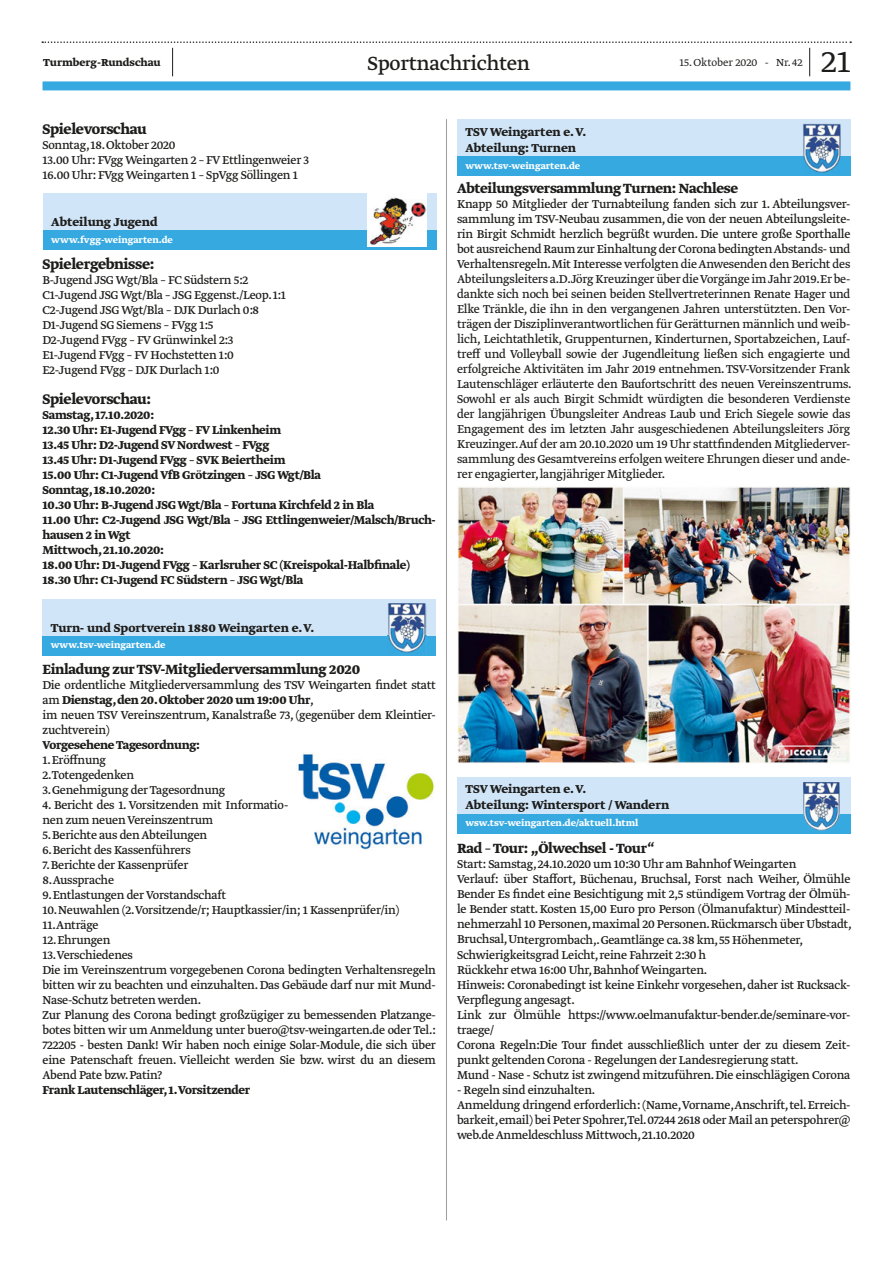
<style>
.page{position:relative;width:893px;height:1263px;background:#fff}
.page>*{position:absolute;margin:0;border:0;box-sizing:border-box;transform-origin:0 0}
.t1{font:300 36px "Greta Text Std";color:#1d1d1b}
.t2{font:22.5px "Greta Text Std";letter-spacing:-.015em;color:#1d1d1b}
.t3{font:700 16.5px "Greta Text Std";letter-spacing:-.02em;color:#1d1d1b}
.t4{font:700 15.75px "Greta Text Std";letter-spacing:-.02em;color:#1d1d1b}
.t5{font:13.5px/15px "Greta Text Std";letter-spacing:-.02em;color:#1d1d1b}
.t6{font:13.5px/15px "Greta Text Std Regular Min";letter-spacing:-.02em;color:#1d1d1b;text-align:justify}
.t7{font:700 13.5px/15px "Greta Text Std";letter-spacing:-.02em;color:#1d1d1b}
.t8{font:700 13.5px/16.2px "Greta Text Std";color:#1d1d1b}
.t9{font:300 12px "Greta Text Std";color:#1d1d1b}
.t10{font:700 12px "Greta Text Std";color:#1d1d1b}
.t11{font:700 10.5px "Greta Text Std";color:#fff}
.s1{font-weight:700}
.s2{font-family:"Greta Text Std"}
</style>
<div class="page">
<div style="left:43px;top:81px;width:807px;height:9px;background:#36a9e1"></div>
<svg style="left:42px;top:41px;width:809px;height:35px"></svg>
<hr style="left:446px;top:119px;width:1px;height:1101px;background:#9d9d9c">
<div style="left:43px;top:193px;width:393px;height:57px;background:#d1e5f8"></div>
<div style="left:43px;top:230px;width:393px;height:20px;background:#36a9e1"></div>
<img style="left:368px;top:193px;width:59px;height:53px">
<div style="left:43px;top:599px;width:393px;height:57px;background:#d1e5f8"></div>
<div style="left:43px;top:636px;width:393px;height:20px;background:#36a9e1"></div>
<img style="left:388px;top:603px;width:38px;height:50px">
<img style="left:298px;top:752px;width:136px;height:98px">
<div style="left:457px;top:119px;width:393px;height:57px;background:#d1e5f8"></div>
<div style="left:457px;top:156px;width:393px;height:20px;background:#36a9e1"></div>
<img style="left:802px;top:123px;width:39px;height:51px">
<img style="left:457px;top:487px;width:394px;height:277px">
<div style="left:457px;top:777px;width:393px;height:57px;background:#d1e5f8"></div>
<div style="left:457px;top:814px;width:393px;height:20px;background:#36a9e1"></div>
<img style="left:803px;top:782px;width:37px;height:49px">
<p class="t10" style="left:43px;top:56px;width:119px">Turmberg-Rundschau</p>
<p class="t9" style="left:679px;top:56px;width:125px">15. Oktober 2020 - Nr. 42</p>
<h1 class="t1" style="left:821px;top:41px;width:31px">21</h1>
<h2 class="t2" style="left:368px;top:50px;width:164px">Sportnachrichten</h2>
<p class="t3" style="left:43px;top:119px;width:106px">Spielevorschau</p>
<p class="t5" style="left:43px;top:138px;width:268px">Sonntag, 18. Oktober 2020<br>13.00 Uhr: FVgg Weingarten 2 – FV Ettlingenweier 3<br>16.00 Uhr: FVgg Weingarten 1 – SpVgg Söllingen 1</p>
<p class="t8" style="left:51px;top:214px;width:108px">Abteilung Jugend</p>
<p class="t11" style="left:51px;top:233px;width:123px">www.fvgg-weingarten.de</p>
<p class="t3" style="left:43px;top:254px;width:113px">Spielergebnisse:</p>
<p class="t5" style="left:43px;top:273px;width:245px">B-Jugend JSG Wgt/Bla – FC Südstern 5:2<br>C1-Jugend JSG Wgt/Bla – JSG Eggenst./Leop. 1:1<br>C2-Jugend JSG Wgt/Bla – DJK Durlach 0:8<br>D1-Jugend SG Siemens – FVgg 1:5<br>D2-Jugend FVgg – FV Grünwinkel 2:3<br>E1-Jugend FVgg – FV Hochstetten 1:0<br>E2-Jugend FVgg – DJK Durlach 1:0</p>
<p class="t3" style="left:43px;top:389px;width:110px">Spielevorschau:</p>
<p class="t7" style="left:43px;top:408px;width:395px">Samstag, 17.10.2020:<br>12.30 Uhr: E1-Jugend FVgg – FV Linkenheim<br>13.45 Uhr: D2-Jugend SV Nordwest – FVgg<br>13.45 Uhr: D1-Jugend FVgg – SVK Beiertheim<br>15.00 Uhr: C1-Jugend VfB Grötzingen – JSG Wgt/Bla<br>Sonntag, 18.10.2020:<br>10.30 Uhr: B-Jugend JSG Wgt/Bla – Fortuna Kirchfeld 2 in Bla<br>11.00 Uhr: C2-Jugend JSG Wgt/Bla – JSG Ettlingenweier/Malsch/Bruch&shy;hausen 2 in Wgt<br>Mittwoch, 21.10.2020:<br>18.00 Uhr: D1-Jugend FVgg – Karlsruher SC (Kreispokal-Halbfinale)<br>18.30 Uhr: C1-Jugend FC Südstern – JSG Wgt/Bla</p>
<p class="t8" style="left:51px;top:620px;width:265px">Turn- und Sportverein 1880 Weingarten e. V.</p>
<p class="t11" style="left:51px;top:639px;width:116px">www.tsv-weingarten.de</p>
<p class="t4" style="left:43px;top:660px;width:319px">Einladung zur TSV-Mitgliederversammlung 2020</p>
<p class="t5" style="left:43px;top:678px;width:395px">Die ordentliche Mitgliederversammlung des TSV Weingarten findet statt am <span class="s1">Dienstag, den 20. Oktober 2020 um 19:00 Uhr</span>,<br>im neuen TSV Vereinszentrum, Kanalstraße 73, (gegenüber dem Kleintier&shy;zuchtverein)</p>
<p class="t7" style="left:43px;top:738px;width:159px">Vorgesehene Tagesordnung:</p>
<p class="t5" style="left:43px;top:753px;width:93px">1. Eröffnung<br>2.Totengedenken</p>
<p class="t5" style="left:43px;top:783px;width:184px">3. Genehmigung der Tagesordnung</p>
<p class="t5" style="left:43px;top:798px;width:247px">4. Bericht des 1. Vorsitzenden mit Informatio&shy;nen zum neuen Vereinszentrum</p>
<p class="t5" style="left:43px;top:828px;width:166px">5. Berichte aus den Abteilungen</p>
<p class="t5" style="left:43px;top:843px;width:150px">6. Bericht des Kassenführers</p>
<p class="t5" style="left:43px;top:858px;width:147px">7. Berichte der Kassenprüfer<br>8.Aussprache</p>
<p class="t5" style="left:43px;top:888px;width:185px">9. Entlastungen der Vorstandschaft</p>
<p class="t5" style="left:43px;top:903px;width:358px">10. Neuwahlen (2.Vorsitzende/r; Hauptkassier/in; 1 Kassenprüfer/in)<br>11.Anträge</p>
<p class="t5" style="left:43px;top:933px;width:395px">12. Ehrungen<br>13.Verschiedenes<br>Die im Vereinszentrum vorgegebenen Corona bedingten Verhaltensregeln bitten wir zu beachten und einzuhalten. Das Gebäude darf nur mit Mund-Nase-Schutz betreten werden.<br>Zur Planung des Corona bedingt großzügiger zu bemessenden Platzange&shy;botes bitten wir um Anmeldung unter buero@tsv-weingarten.de oder Tel.:<br>722205 - besten Dank! Wir haben noch einige Solar-Module, die sich über eine Patenschaft freuen. Vielleicht werden Sie bzw. wirst du an diesem Abend Pate bzw. Patin?</p>
<p class="t7" style="left:43px;top:1083px;width:209px">Frank Lautenschläger, 1.Vorsitzender</p>
<p class="t8" style="left:465px;top:124px;width:122px">TSV Weingarten e. V.<br>Abteilung: Turnen</p>
<p class="t11" style="left:465px;top:159px;width:116px">www.tsv-weingarten.de</p>
<p class="t4" style="left:457px;top:179px;width:283px">Abteilungsversammlung Turnen: Nachlese</p>
<p class="t5" style="left:457px;top:198px;width:395px;text-align:justify">Knapp 50 Mitglieder der Turnabteilung fanden sich zur 1. Abteilungsver&shy;sammlung im TSV-Neubau zusammen, die von der neuen Abteilungsleite&shy;rin Birgit Schmidt herzlich begrüßt wurden. Die untere große Sporthalle bot ausreichend Raum zur Einhaltung der Corona bedingten Abstands- und</p>
<p class="t6" style="left:457px;top:258px;width:396px"><span class="s2">Verhaltensregeln.Mit Interesse</span> verfolgten die Anwesenden den Bericht des Abteilungsleiters a.D.Jörg Kreuzinger über die Vorgänge im Jahr 2019.Er be&shy;dankte sich noch bei seinen beiden Stellvertreterinnen Renate Hager und Elke Tränkle, die ihn in den vergangenen Jahren unterstützten. Den Vor&shy;trägen der Disziplinverantwortlichen für Gerätturnen männlich und weib&shy;lich, Leichtathletik, Gruppenturnen, Kinderturnen, Sportabzeichen, Lauf&shy;treff und Volleyball sowie der Jugendleitung ließen sich engagierte und erfolgreiche Aktivitäten im Jahr 2019 entnehmen. TSV-Vorsitzender Frank Lautenschläger erläuterte den Baufortschritt des neuen Vereinszentrums.<br>Sowohl er als auch Birgit Schmidt würdigten die besonderen Verdienste der langjährigen Übungsleiter Andreas Laub und Erich Siegele sowie das Engagement des im letzten Jahr ausgeschiedenen Abteilungsleiters Jörg Kreuzinger.Auf der am 20.10.2020 um 19 Uhr stattfindenden Mitgliederver&shy;sammlung des Gesamtvereins erfolgen weitere Ehrungen dieser und ande&shy;rer engagierter, langjähriger Mitglieder.</p>
<p class="t8" style="left:465px;top:782px;width:205px">TSV Weingarten e. V.<br>Abteilung: Wintersport / Wandern</p>
<p class="t11" style="left:465px;top:817px;width:175px">wsw.tsv-weingarten.de/aktuell.html</p>
<p class="t4" style="left:457px;top:839px;width:199px">Rad – Tour: „Ölwechsel - Tour“</p>
<p class="t5" style="left:457px;top:858px;width:396px">Start: Samstag, 24.10.2020 um 10:30 Uhr am Bahnhof Weingarten<br>Verlauf: über Staffort, Büchenau, Bruchsal, Forst nach Weiher, Ölmühle Bender Es findet eine Besichtigung mit 2,5 stündigem Vortrag der Ölmüh&shy;le Bender statt. Kosten 15,00 Euro pro Person (Ölmanufaktur) Mindestteil&shy;nehmerzahl 10 Personen, maximal 20 Personen. Rückmarsch über Ubstadt, Bruchsal, Untergrombach,. Geamtlänge ca. 38 km, 55 Höhenmeter, Schwierigkeitsgrad Leicht, reine Fahrzeit 2:30 h<br>Rückkehr etwa 16:00 Uhr, Bahnhof Weingarten.<br>Hinweis: Coronabedingt ist keine Einkehr vorgesehen, daher ist Rucksack-Verpflegung angesagt.<br>Link zur Ölmühle https://www.oelmanufaktur-bender.de/seminare-vor&shy;traege/<br>Corona Regeln:Die Tour findet ausschließlich unter der zu diesem Zeit&shy;punkt geltenden Corona - Regelungen der Landesregierung statt.<br>Mund - Nase - Schutz ist zwingend mitzuführen. Die einschlägigen Corona</p>
<p class="t5" style="left:457px;top:1083px;width:395px">- Regeln sind einzuhalten.<br>Anmeldung dringend erforderlich: (Name, Vorname,Anschrift, tel. Erreich&shy;barkeit,email) bei Peter Spohrer,Tel.07244 2618 oder Mail an peterspohrer@ web.de Anmeldeschluss Mittwoch, 21.10.2020</p>
</div>
